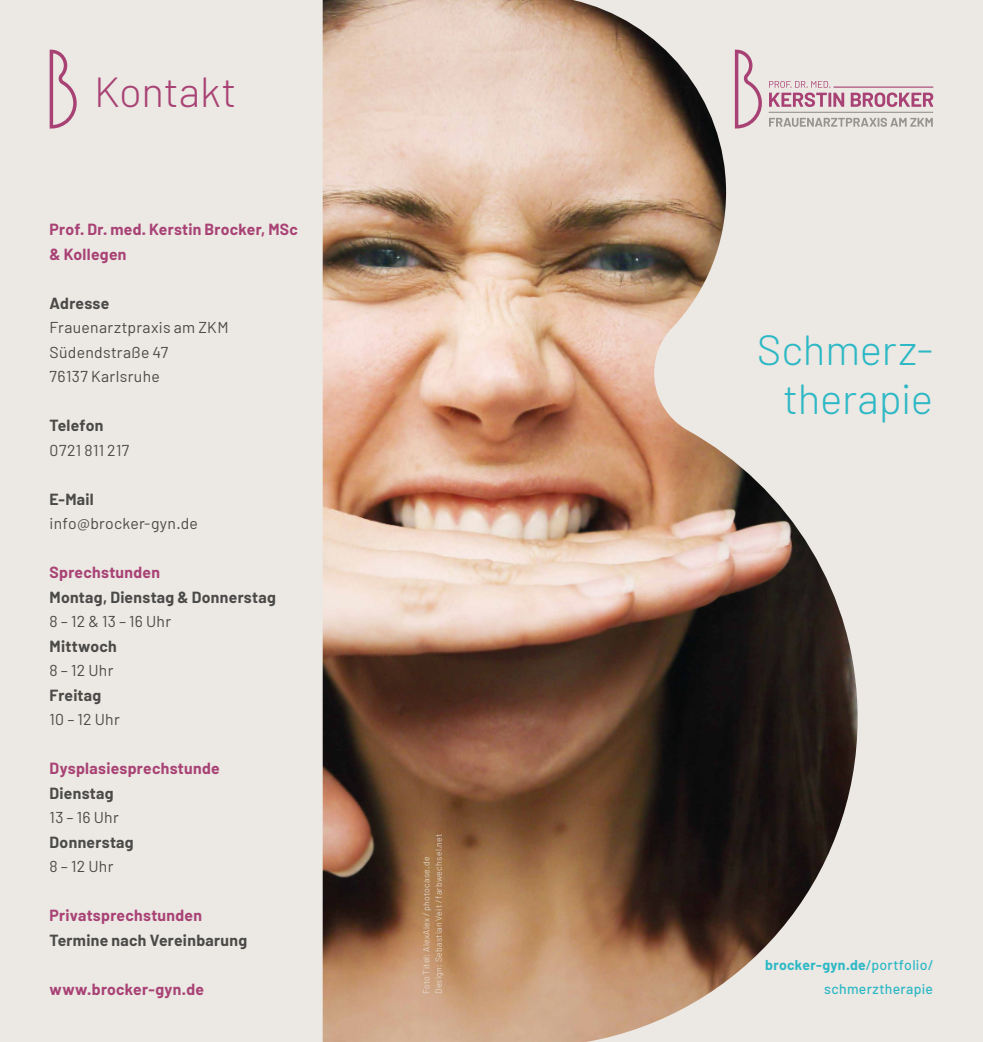
<style>
.page{position:relative;width:983px;height:1042px;background:#fff}
.page>*{position:absolute;margin:0;border:0;box-sizing:border-box;transform-origin:0 0}
.t1{font:300 42px/49px "Barlow";letter-spacing:-.005em;color:#2db8c5;text-align:right}
.t2{font:300 42px "Barlow";letter-spacing:-.005em;color:#a84275}
.t3{font:15.75px/24.5px "Barlow";letter-spacing:.02em;color:#4a4a49}
.t4{font:700 15.75px/24.5px "Barlow";letter-spacing:.02em;color:#a84275}
.t5{font:700 15.75px "Barlow";letter-spacing:.02em;color:#4a4a49}
.t6{font:500 14px/24.5px "Barlow";letter-spacing:.025em;color:#2db8c5;text-align:right}
.t7{font:300 8.75px/12.2px "Barlow";letter-spacing:.03em;color:#ece8e3}
.s1{font-weight:700}
</style>
<div class="page">
<div style="left:0;top:0;width:982px;height:1042px;background:#ece8e3"></div>
<svg style="left:857px;top:86px;width:76px;height:41px"></svg>
<svg style="left:49px;top:49px;width:28px;height:80px"></svg>
<img style="left:322px;top:0;width:535px;height:1042px">
<h1 class="t2" style="left:94px;top:65px;width:144px">Kontakt</h1>
<p class="t4" style="left:50px;top:217px;width:250px">Prof. Dr. med. Kerstin Brocker, MSc &amp; Kollegen</p>
<p class="t5" style="left:50px;top:293px;width:61px">Adresse</p>
<p class="t3" style="left:50px;top:315px;width:180px">Frauenarztpraxis am ZKM<br>Südendstraße 47<br>76137 Karlsruhe</p>
<p class="t5" style="left:50px;top:416px;width:55px">Telefon</p>
<p class="t3" style="left:50px;top:437px;width:81px">0721 811 217</p>
<p class="t5" style="left:50px;top:489px;width:46px">E-Mail</p>
<p class="t3" style="left:50px;top:511px;width:150px">info@brocker-gyn.de</p>
<p class="t4" style="left:50px;top:560px;width:112px">Sprechstunden</p>
<p class="t5" style="left:50px;top:587px;width:228px">Montag, Dienstag &amp; Donnerstag</p>
<p class="t3" style="left:50px;top:609px;width:123px">8 – 12 &amp; 13 – 16 Uhr</p>
<p class="t5" style="left:50px;top:636px;width:69px">Mittwoch</p>
<p class="t3" style="left:50px;top:658px;width:65px">8 – 12 Uhr</p>
<p class="t5" style="left:50px;top:685px;width:53px">Freitag</p>
<p class="t3" style="left:50px;top:707px;width:72px">10 – 12 Uhr</p>
<p class="t4" style="left:50px;top:756px;width:172px">Dysplasiesprechstunde</p>
<p class="t5" style="left:50px;top:783px;width:65px">Dienstag</p>
<p class="t3" style="left:50px;top:805px;width:71px">13 – 16 Uhr</p>
<p class="t5" style="left:50px;top:832px;width:85px">Donnerstag</p>
<p class="t3" style="left:50px;top:854px;width:65px">8 – 12 Uhr</p>
<p class="t4" style="left:50px;top:903px;width:154px">Privatsprechstunden</p>
<p class="t5" style="left:50px;top:930px;width:199px">Termine nach Vereinbarung</p>
<p class="t4" style="left:50px;top:977px;width:156px">www.brocker-gyn.de</p>
<p class="t7" style="left:420px;top:994px;width:162px;rotate:-90deg">Foto Titel: AlexAlex / photocase.de<br>Design: Sebastian Veit / farbwechsel.net</p>
<h1 class="t1" style="left:756px;top:325px;width:178px">Schmerz&shy;therapie</h1>
<p class="t6" style="left:765px;top:952px;width:169px"><span class="s1">brocker-gyn.de</span>/portfolio/ schmerztherapie</p>
</div>
